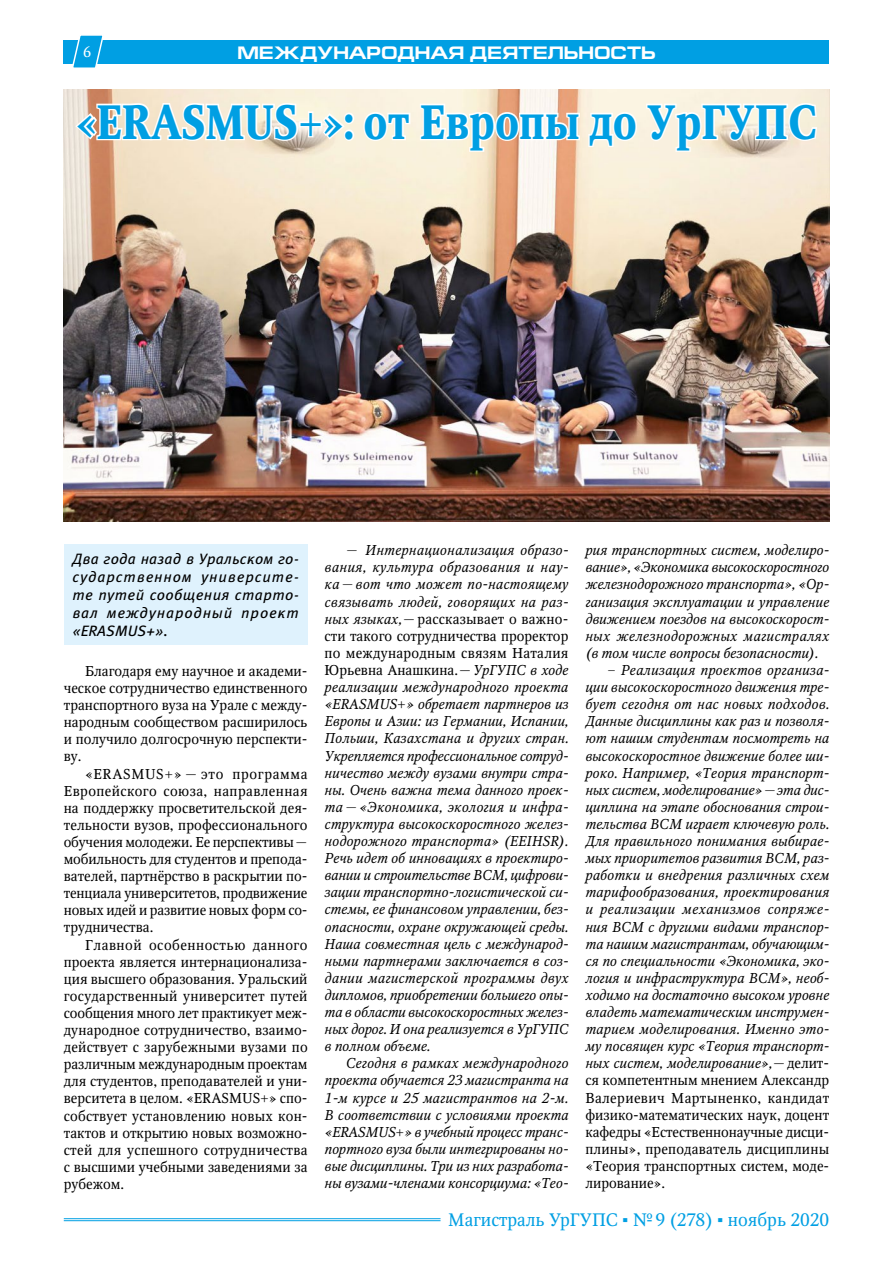
<style>
.page{position:relative;width:893px;height:1263px;background:#fff}
.page>*{position:absolute;margin:0;border:0;box-sizing:border-box;transform-origin:0 0}
.Заголовок_первого_ур{font:700 48px "Octava";color:#009fe3;scale:.87 1}
.t1{font:18px "Octava";color:#009fe3}
.рубрика{font:700 18px "Europe Ext";color:#fff}
.лид{font:italic 15px/18px "Meta Pro";letter-spacing:.025em;color:#000;text-align:justify}
.t2{font:15px "Octava";color:#fff}
.осн{font:italic 14.25px/17.1px "Octava";color:#000;text-align:justify}
.осн-2{font:14.25px/17.1px "Octava";color:#000;text-align:justify}
.s1{font-style:normal}
.s2{font-family:"Georgia"}
</style>
<div class="page">
<hr style="left:64px;top:1218px;width:377px;height:1px;background:#009fe3">
<hr style="left:64px;top:1220px;width:377px;height:1px;background:#009fe3">
<div style="left:64px;top:40px;width:765px;height:24px;background:#009fe3"></div>
<svg style="left:72px;top:35px;width:31px;height:33px"></svg>
<img style="left:64px;top:89px;width:765px;height:433px">
<div style="left:64px;top:545px;width:243px;height:100px;background:#dff2fd"></div>
<img style="left:73px;top:89px;width:283px;height:225px">
<svg style="left:362px;top:111px;width:50px;height:31px"></svg>
<svg style="left:418px;top:89px;width:220px;height:64px"></svg>
<svg style="left:645px;top:101px;width:174px;height:52px"></svg>
<p class="t2" style="left:83px;top:43px;width:10px">6</p>
<p class="рубрика" style="left:237px;top:42px;width:420px">МЕЖДУНАРОДНАЯ ДЕЯТЕЛЬНОСТЬ</p>
<p class="Заголовок_первого_ур" style="left:76px;top:93px;width:853px">«ERASMUS+»: от Европы до УрГУПС</p>
<p class="лид" style="left:72px;top:551px;width:228px">Два года назад в Уральском го&shy;сударственном университе&shy;те путей сообщения старто&shy;вал международный проект «ERASMUS+».</p>
<p class="осн-2" style="left:64px;top:662px;width:245px;text-indent:21px">Благодаря ему научное и академи&shy;ческое сотрудничество единственного транспортного вуза на Урале с между&shy;народным сообществом расширилось и получило долгосрочную перспекти&shy;ву.</p>
<p class="осн-2" style="left:64px;top:765px;width:245px;text-indent:21px">«ERASMUS+» — это программа Европейского союза, направленная на поддержку просветительской дея&shy;тельности вузов, профессионального обучения молодежи. Ее перспективы— мобильность для студентов и препода&shy;вателей, партнёрство в раскрытии по&shy;тенциала университетов, продвижение новых идей и развитие новых форм со&shy;трудничества.</p>
<p class="осн-2" style="left:64px;top:936px;width:245px;text-indent:21px">Главной особенностью данного проекта является интернационализа&shy;ция высшего образования. Уральский государственный университет путей сообщения много лет практикует меж&shy;дународное сотрудничество, взаимо&shy;действует с зарубежными вузами по различным международным проектам для студентов, преподавателей и уни&shy;верситета в целом. «ERASMUS+» спо&shy;собствует установлению новых кон&shy;тактов и открытию новых возможно&shy;стей для успешного сотрудничества с высшими учебными заведениями за рубежом.</p>
<p class="осн" style="left:325px;top:542px;width:245px;text-indent:21px">— Интернационализация образо&shy;вания, культура образования и нау&shy;ка — вот что может по-настоящему связывать людей, говорящих на раз&shy;ных языках,<span class="s1">— рассказывает о важно&shy;сти такого сотрудничества проректор по международным связям Наталия Юрьевна Анашкина.—</span> УрГУПС в ходе реализации международного проекта «ERASMUS+» обретает партнеров из Европы и Азии: из Германии, Испании, Польши, Казахстана и других стран.<br>Укрепляется профессиональное сотруд&shy;ничество между вузами внутри стра&shy;ны. Очень важна тема данного проек&shy;та — «Экономика, экология и инфра&shy;структура высокоскоростного желез&shy;нодорожного транспорта» (EEIHSR).<br>Речь идет об инновациях в проектиро&shy;вании и строительстве ВСМ, цифрови&shy;зации транспортно-логистической си&shy;стемы, ее финансовом управлении, без&shy;опасности, охране окружающей среды.<br>Наша совместная цель с международ&shy;ными партнерами заключается в соз&shy;дании магистерской программы двух дипломов, приобретении большего опы&shy;та в области высокоскоростных желез&shy;ных дорог. И она реализуется в УрГУПС в полном объеме.</p>
<p class="осн" style="left:325px;top:1055px;width:245px;text-indent:21px">Сегодня в рамках международного проекта обучается 23 магистранта на 1‑м курсе и 25 магистрантов на 2‑м.<br>В соответствии с условиями проекта «ERASMUS+» в учебный процесс транс&shy;портного вуза были интегрированы но&shy;вые дисциплины. Три из них разработа&shy;ны вузами-членами консорциума: «Тео-</p>
<p class="осн" style="left:585px;top:542px;width:245px">рия транспортных систем, моделиро&shy;вание», «Экономика высокоскоростного железнодорожного транспорта», «Ор&shy;ганизация эксплуатации и управление движением поездов на высокоскорост&shy;ных железнодорожных магистралях (в том числе вопросы безопасности).</p>
<p class="осн" style="left:585px;top:661px;width:245px;text-indent:21px">– Реализация проектов организа&shy;ции высокоскоростного движения тре&shy;бует сегодня от нас новых подходов.<br>Данные дисциплины как раз и позволя&shy;ют нашим студентам посмотреть на высокоскоростное движение более ши&shy;роко. Например, «Теория транспорт&shy;ных систем, моделирование»— эта дис&shy;циплина на этапе обоснования строи&shy;тельства ВСМ играет ключевую роль.<br>Для правильного понимания выбирае&shy;мых приоритетов развития ВСМ, раз&shy;работки и внедрения различных схем тарифообразования, проектирования и реализации механизмов сопряже&shy;ния ВСМ с другими видами транспор&shy;та нашим магистрантам, обучающим&shy;ся по специальности «Экономика, эко&shy;логия и инфраструктура ВСМ», необ&shy;ходимо на достаточно высоком уровне владеть математическим инструмен&shy;тарием моделирования. Именно это&shy;му посвящен курс «Теория транспорт&shy;ных систем, моделирование»,<span class="s1">— делит&shy;ся компетентным мнением Александр Валериевич Мартыненко, кандидат физико-математических наук, доцент кафедры «Естественнонаучные дисци&shy;плины», преподаватель дисциплины «Теория транспортных систем, моде&shy;лирование».</span></p>
<p class="t1" style="left:448px;top:1208px;width:382px">Магистраль УрГУПС <span class="s2">▪</span> №9 (278) <span class="s2">▪</span> ноябрь 2020</p>
</div>
